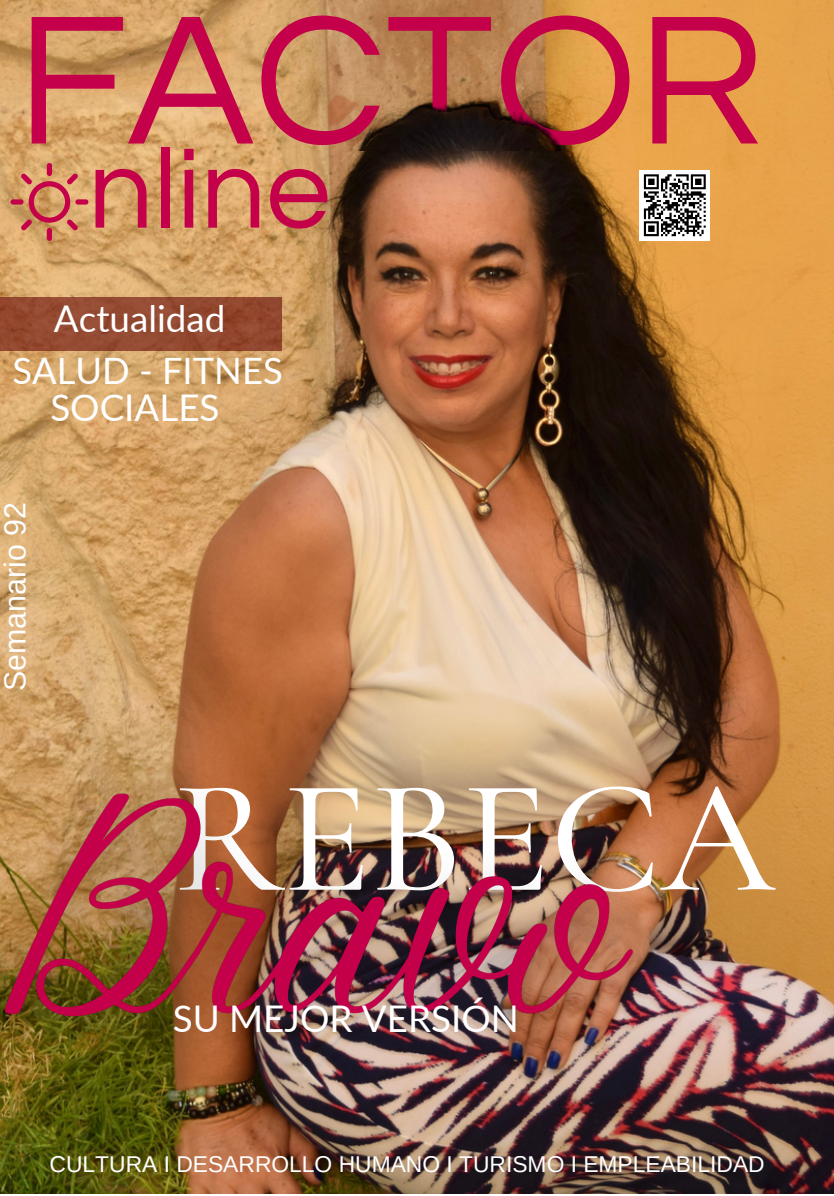
<style>
.page{position:relative;width:834px;height:1196px;background:#fff}
.page>*{position:absolute;margin:0;border:0;box-sizing:border-box;transform-origin:0 0}
.t1{font:191px "Questrial";color:#c4004a}
.t2{font:500 162.2px "Cormorant Garamond";color:#fff}
.t3{font:115.4px "Questrial";color:#c4004a}
.t4{font:36.8px "Lato";color:#fff}
.t5{font:36.4px "Lato";color:#fff}
.t6{font:30.4px "Arimo";color:#fff}
.t7{font:22.8px "Arimo";color:#fff}
</style>
<div class="page">
<img style="left:0;top:0;width:834px;height:1193px">
<div style="left:639px;top:170px;width:71px;height:70px;background:#fff"></div>
<svg style="left:643px;top:174px;width:63px;height:63px"></svg>
<svg style="left:11px;top:163px;width:77px;height:78px;background:#d38965"></svg>
<div style="left:0;top:297px;width:282px;height:53px;background:#934931"></div>
<img style="left:175px;top:81px;width:536px;height:69px">
<img style="left:0;top:695px;width:711px;height:498px">
<p class="t1" style="left:16px;top:-13px;width:750px">FACTOR</p>
<p class="t3" style="left:88px;top:133px;width:244px">nline</p>
<p class="t4" style="left:54px;top:295px;width:173px">Actualidad</p>
<p class="t5" style="left:12px;top:348px;width:272px">SALUD - FITNES</p>
<p class="t4" style="left:50px;top:384px;width:171px">SOCIALES</p>
<p class="t6" style="left:-2px;top:691px;width:190px;rotate:-90deg">Semanario 92</p>
<p class="t2" style="left:173px;top:739px;width:604px">REBECA</p>
<p class="t4" style="left:173px;top:996px;width:348px">SU MEJOR VERSIÓN</p>
<p class="t7" style="left:50px;top:1151px;width:716px">CULTURA I DESARROLLO HUMANO I TURISMO I EMPLEABILIDAD</p>
</div>
